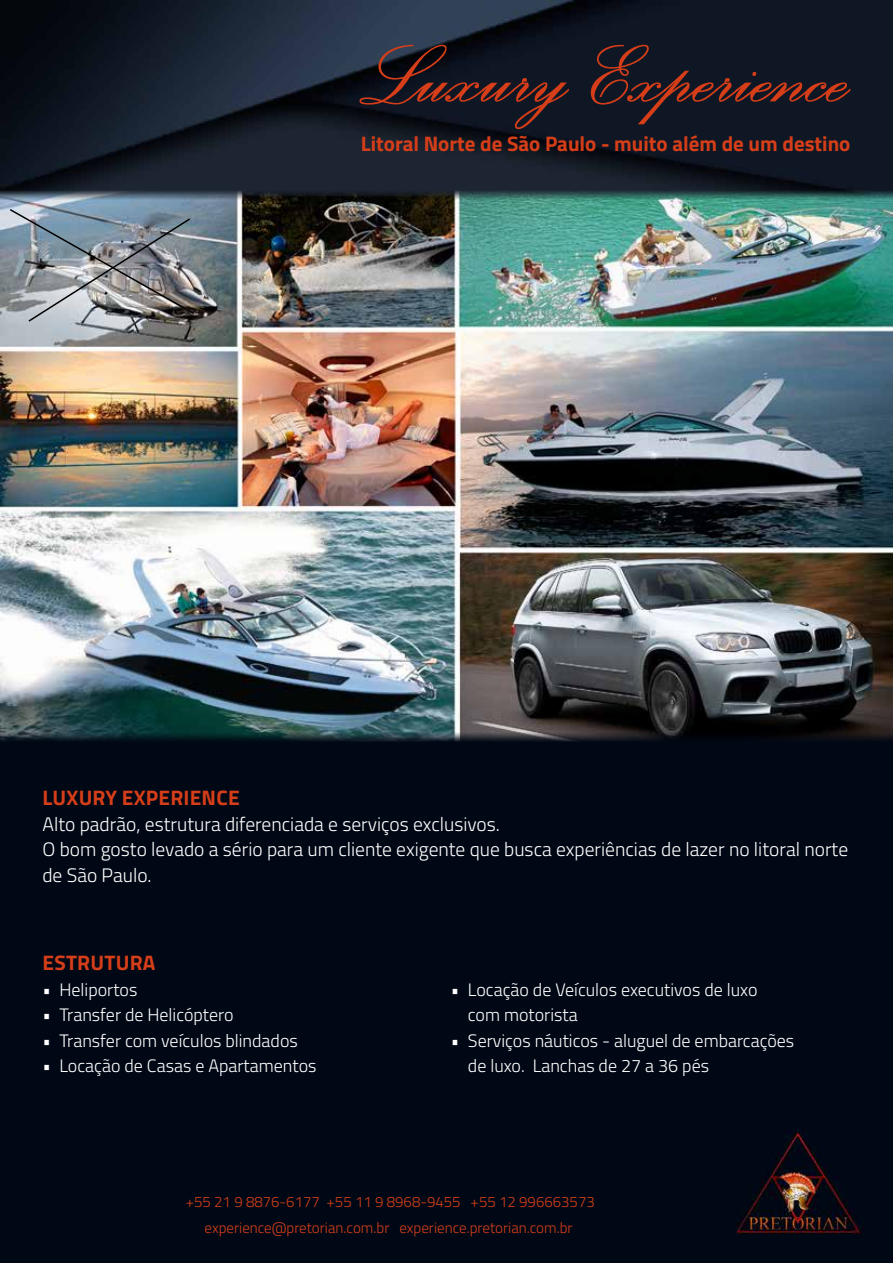
<style>
.page{position:relative;width:893px;height:1263px;background:#fff}
.page>*{position:absolute;margin:0;border:0;box-sizing:border-box;transform-origin:0 0}
.t1{font:600 105px "Palace Script MT Std";color:#d63e19}
.t2{font:700 21px "Titillium Web";color:#d63e19}
.t3{font:300 19.5px/25.5px "Titillium Web";color:#fff}
.t4{font:300 18px/25.5px "Titillium Web";color:#fff}
.t5{font:300 15px/25.5px "Titillium Web";color:#d63e19;text-align:center}
</style>
<div class="page">
<img style="left:0;top:0;width:893px;height:1263px">
<img style="left:0;top:190px;width:893px;height:552px">
<img style="left:8px;top:208px;width:188px;height:115px">
<h1 class="t1" style="left:358px;top:23px;width:494px">Luxury Experience</h1>
<p class="t2" style="left:361px;top:128px;width:491px">Litoral Norte de São Paulo - muito além de um destino</p>
<p class="t2" style="left:43px;top:782px;width:199px">LUXURY EXPERIENCE</p>
<p class="t3" style="left:42px;top:811px;width:807px">Alto padrão, estrutura diferenciada e serviços exclusivos.<br>O bom gosto levado a sério para um cliente exigente que busca experiências de lazer no litoral norte de São Paulo.</p>
<p class="t2" style="left:43px;top:947px;width:114px">ESTRUTURA</p>
<p class="t4" style="left:42px;top:977px;width:96px">• Heliportos</p>
<p class="t4" style="left:42px;top:1002px;width:193px">• Transfer de Helicóptero</p>
<p class="t4" style="left:42px;top:1028px;width:257px">• Transfer com veículos blindados</p>
<p class="t4" style="left:42px;top:1053px;width:276px">• Locação de Casas e Apartamentos</p>
<p class="t4" style="left:468px;top:977px;width:291px;text-indent:-17px">• Locação de Veículos executivos de luxo com motorista</p>
<p class="t4" style="left:468px;top:1028px;width:328px;text-indent:-17px">• Serviços náuticos - aluguel de embarcações de luxo. Lanchas de 27 a 36 pés</p>
<p class="t5" style="left:186px;top:1189px;width:411px">+55 21 9 8876-6177 +55 11 9 8968-9455 +55 12 996663573 experience@pretorian.com.br experience.pretorian.com.br</p>
</div>
